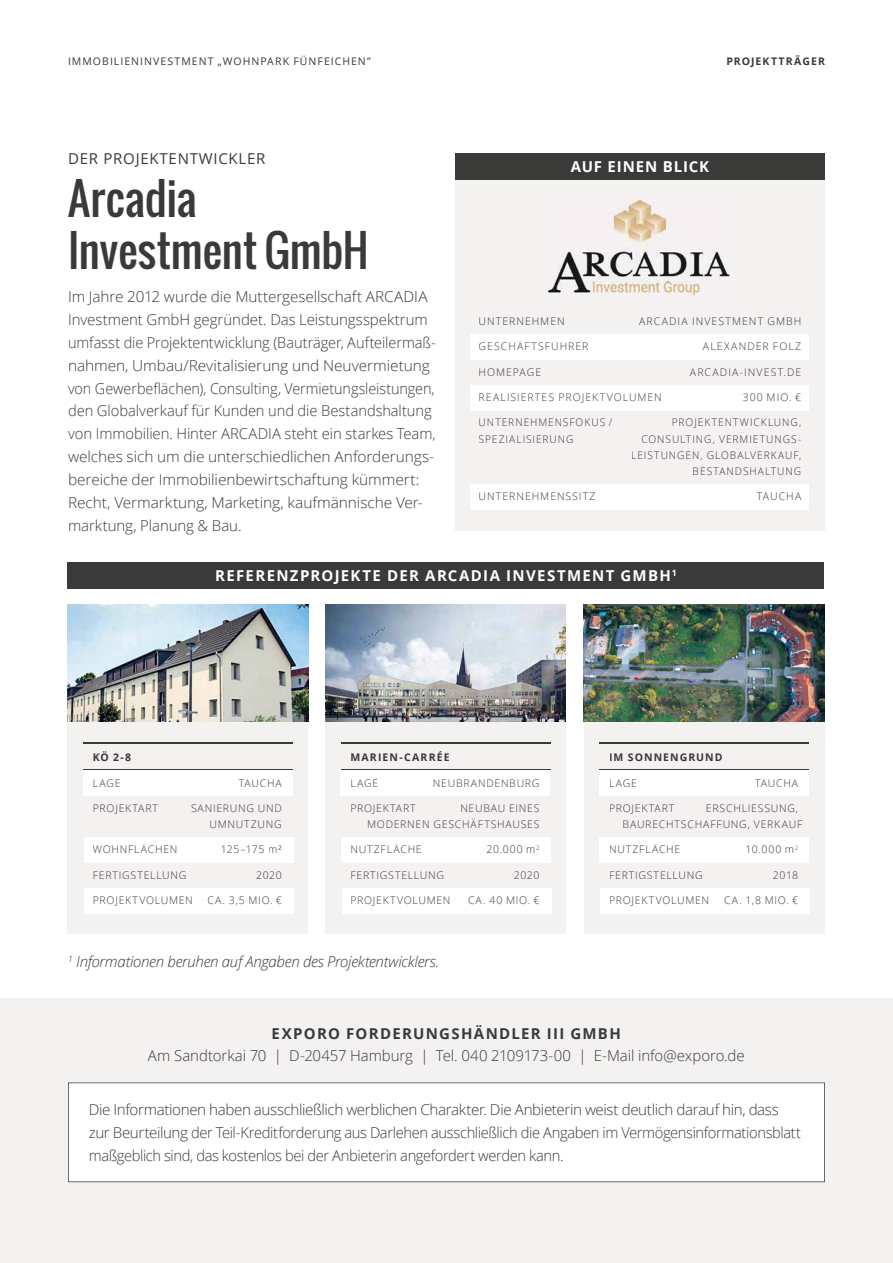
<style>
.page{position:relative;width:893px;height:1263px;background:#fff}
.page>*{position:absolute;margin:0;border:0;box-sizing:border-box;transform-origin:0 0}
.t1{font:43.5px/52.5px "Oswald";color:#3a3a39}
.t2{font:300 15px/22.8px "Open Sans";letter-spacing:-.01em;color:#3a3a39}
.t3{font:italic 300 15px "Open Sans";letter-spacing:-.02em;color:#3a3a39}
.t4{font:700 15px "Open Sans";letter-spacing:.085em;color:#fff}
.t5{font:700 15px "Open Sans";letter-spacing:.085em;color:#3a3a39}
.t6{font:15px "Open Sans";letter-spacing:.05em;color:#3a3a39}
.t7{font:700 15px "Open Sans";letter-spacing:.055em;color:#fff}
.t8{font:300 10.5px/16.4px "Open Sans";letter-spacing:.085em;color:#383736;text-align:right}
.t9{font:300 10.5px "Open Sans";letter-spacing:.085em;color:#3b3a39}
.t10{font:10.5px "Open Sans";letter-spacing:.095em;color:#3a3a39}
.t11{font:700 10.5px "Open Sans";letter-spacing:.1em;color:#383736}
.t12{font:300 10.5px "Open Sans";letter-spacing:.105em;color:#383736}
.t13{font:300 10.5px "Open Sans";letter-spacing:.11em;color:#383736}
.t14{font:700 10.5px "Open Sans";letter-spacing:.1em;color:#3a3a39}
.t15{font:300 10.5px "Open Sans";letter-spacing:.11em;color:#3b3a39}
</style>
<div class="page">
<div style="left:0;top:999px;width:893px;height:264px;background:#f4f1f1"></div>
<div style="left:455px;top:179px;width:370px;height:352px;background:#f4f1f1"></div>
<div style="left:455px;top:153px;width:370px;height:26px;background:#3a3a39"></div>
<div style="left:471px;top:385px;width:338px;height:25px;background:#fff"></div>
<div style="left:471px;top:335px;width:338px;height:25px;background:#fff"></div>
<div style="left:471px;top:484px;width:338px;height:25px;background:#fff"></div>
<div style="left:68px;top:1082px;width:757px;height:100px;background:#fff"></div>
<div style="left:68px;top:721px;width:240px;height:213px;background:#f4f1f1"></div>
<img style="left:68px;top:605px;width:240px;height:116px">
<div style="left:325px;top:721px;width:241px;height:213px;background:#f4f1f1"></div>
<div style="left:584px;top:721px;width:240px;height:213px;background:#f4f1f1"></div>
<div style="left:341px;top:837px;width:210px;height:25px;background:#fff"></div>
<div style="left:599px;top:837px;width:210px;height:25px;background:#fff"></div>
<div style="left:342px;top:888px;width:209px;height:25px;background:#fff"></div>
<div style="left:600px;top:888px;width:209px;height:25px;background:#fff"></div>
<div style="left:84px;top:837px;width:210px;height:25px;background:#fff"></div>
<div style="left:85px;top:888px;width:209px;height:25px;background:#fff"></div>
<div style="left:83px;top:770px;width:210px;height:25px;background:#fff"></div>
<hr style="left:83px;top:769px;width:210px;height:1px;background:#3a3a39">
<hr style="left:83px;top:743px;width:210px;height:1px;background:#3a3a39">
<img style="left:325px;top:605px;width:241px;height:116px">
<div style="left:341px;top:770px;width:209px;height:25px;background:#fff"></div>
<hr style="left:341px;top:769px;width:210px;height:1px;background:#3a3a39">
<hr style="left:341px;top:743px;width:210px;height:1px;background:#3a3a39">
<img style="left:584px;top:605px;width:240px;height:116px">
<div style="left:599px;top:770px;width:210px;height:25px;background:#fff"></div>
<hr style="left:599px;top:769px;width:210px;height:1px;background:#3a3a39">
<hr style="left:599px;top:743px;width:210px;height:1px;background:#3a3a39">
<div style="left:68px;top:563px;width:756px;height:26px;background:#3a3a39"></div>
<img style="left:547px;top:199px;width:183px;height:98px">
<p class="t10" style="left:68px;top:54px;width:304px">IMMOBILIENINVESTMENT „WOHNPARK FÜNFEICHEN”</p>
<p class="t14" style="left:726px;top:54px;width:100px">PROJEKTTRÄGER</p>
<p class="t6" style="left:68px;top:149px;width:199px">DER PROJEKTENTWICKLER</p>
<h1 class="t1" style="left:68px;top:172px;width:302px">Arcadia<br>Investment GmbH</h1>
<p class="t2" style="left:68px;top:285px;width:369px">Im Jahre 2012 wurde die Muttergesellschaft ARCADIA Investment GmbH gegründet. Das Leistungsspektrum umfasst die Projektentwicklung (Bauträger, Aufteilermaß&shy;nahmen, Umbau/Revitalisierung und Neuvermietung von Gewerbeflächen), Consulting, Vermietungsleistungen, den Globalverkauf für Kunden und die Bestandshaltung von Immobilien. Hinter ARCADIA steht ein starkes Team, welches sich um die unterschiedlichen Anforderungs&shy;bereiche der Immobilienbewirtschaftung kümmert:<br>Recht, Vermarktung, Marketing, kaufmännische Ver&shy;marktung, Planung &amp; Bau.</p>
<p class="t7" style="left:571px;top:156px;width:140px">AUF EINEN BLICK</p>
<p class="t8" style="left:479px;top:313px;width:87px">UNTERNEHMEN</p>
<p class="t12" style="left:639px;top:314px;width:164px">ARCADIA INVESTMENT GMBH</p>
<p class="t9" style="left:479px;top:339px;width:111px">GESCHÄFTSFÜHRER</p>
<p class="t15" style="left:703px;top:339px;width:100px">ALEXANDER FOLZ</p>
<p class="t8" style="left:479px;top:363px;width:64px">HOMEPAGE</p>
<p class="t13" style="left:690px;top:365px;width:113px">ARCADIA-INVEST.DE</p>
<p class="t9" style="left:479px;top:390px;width:185px">REALISIERTES PROJEKTVOLUMEN</p>
<p class="t9" style="left:743px;top:390px;width:60px">300 MIO. €</p>
<p class="t8" style="left:479px;top:414px;width:135px">UNTERNEHMENSFOKUS /</p>
<p class="t8" style="left:672px;top:414px;width:131px">PROJEKTENTWICKLUNG,</p>
<p class="t8" style="left:479px;top:430px;width:96px">SPEZIALISIERUNG</p>
<p class="t8" style="left:631px;top:430px;width:172px">CONSULTING, VERMIETUNGS-<br>LEISTUNGEN, GLOBALVERKAUF,<br>BESTANDSHALTUNG</p>
<p class="t9" style="left:479px;top:489px;width:118px">UNTERNEHMENSSITZ</p>
<p class="t9" style="left:757px;top:489px;width:46px">TAUCHA</p>
<p class="t4" style="left:215px;top:565px;width:463px">REFERENZPROJEKTE DER ARCADIA INVESTMENT GMBH<sup>1</sup></p>
<p class="t11" style="left:93px;top:750px;width:40px">KÖ 2-8</p>
<p class="t9" style="left:93px;top:776px;width:29px">LAGE</p>
<p class="t9" style="left:239px;top:776px;width:45px">TAUCHA</p>
<p class="t8" style="left:93px;top:800px;width:67px">PROJEKTART</p>
<p class="t8" style="left:191px;top:800px;width:92px">SANIERUNG UND<br>UMNUTZUNG</p>
<p class="t9" style="left:93px;top:842px;width:86px">WOHNFLÄCHEN</p>
<p class="t9" style="left:221px;top:842px;width:63px">125–175 m²</p>
<p class="t8" style="left:93px;top:866px;width:95px">FERTIGSTELLUNG</p>
<p class="t8" style="left:256px;top:866px;width:27px">2020</p>
<p class="t9" style="left:93px;top:893px;width:101px">PROJEKTVOLUMEN</p>
<p class="t9" style="left:208px;top:893px;width:76px">CA. 3,5 MIO. €</p>
<p class="t11" style="left:350px;top:750px;width:101px">MARIEN-CARRÉE</p>
<p class="t9" style="left:350px;top:776px;width:29px">LAGE</p>
<p class="t9" style="left:433px;top:776px;width:108px">NEUBRANDENBURG</p>
<p class="t8" style="left:350px;top:800px;width:67px">PROJEKTART</p>
<p class="t8" style="left:367px;top:800px;width:174px">NEUBAU EINES<br>MODERNEN GESCHÄFTSHAUSES</p>
<p class="t9" style="left:350px;top:842px;width:73px">NUTZFLÄCHE</p>
<p class="t9" style="left:486px;top:842px;width:54px">20.000 m<sup>2</sup></p>
<p class="t8" style="left:350px;top:866px;width:95px">FERTIGSTELLUNG</p>
<p class="t8" style="left:514px;top:866px;width:27px">2020</p>
<p class="t9" style="left:350px;top:893px;width:101px">PROJEKTVOLUMEN</p>
<p class="t9" style="left:468px;top:893px;width:73px">CA. 40 MIO. €</p>
<p class="t3" style="left:68px;top:951px;width:373px"><sup>1</sup> Informationen beruhen auf Angaben des Projektentwicklers.</p>
<p class="t11" style="left:609px;top:750px;width:115px">IM SONNENGRUND</p>
<p class="t9" style="left:609px;top:776px;width:29px">LAGE</p>
<p class="t9" style="left:755px;top:776px;width:45px">TAUCHA</p>
<p class="t8" style="left:609px;top:800px;width:67px">PROJEKTART</p>
<p class="t8" style="left:623px;top:800px;width:181px;text-align:left;text-indent:83px">ERSCHLIESSUNG,<br>BAURECHTSCHAFFUNG, VERKAUF</p>
<p class="t9" style="left:609px;top:842px;width:73px">NUTZFLÄCHE</p>
<p class="t9" style="left:746px;top:842px;width:54px">10.000 m<sup>2</sup></p>
<p class="t8" style="left:609px;top:866px;width:95px">FERTIGSTELLUNG</p>
<p class="t8" style="left:773px;top:866px;width:27px">2018</p>
<p class="t9" style="left:609px;top:893px;width:101px">PROJEKTVOLUMEN</p>
<p class="t9" style="left:724px;top:893px;width:75px">CA. 1,8 MIO. €</p>
<p class="t5" style="left:272px;top:1022px;width:351px">EXPORO FORDERUNGSHÄNDLER III GMBH</p>
<p class="t2" style="left:148px;top:1044px;width:598px">Am Sandtorkai 70 | D-20457 Hamburg | Tel. 040 2109173-00 | E-Mail info@exporo.de</p>
<p class="t2" style="left:89px;top:1098px;width:714px">Die Informationen haben ausschließlich werblichen Charakter. Die Anbieterin weist deutlich darauf hin, dass zur Beurteilung der Teil-Kreditforderung aus Darlehen ausschließlich die Angaben im Vermögensinformationsblatt maßgeblich sind, das kostenlos bei der Anbieterin angefordert werden kann.</p>
</div>
